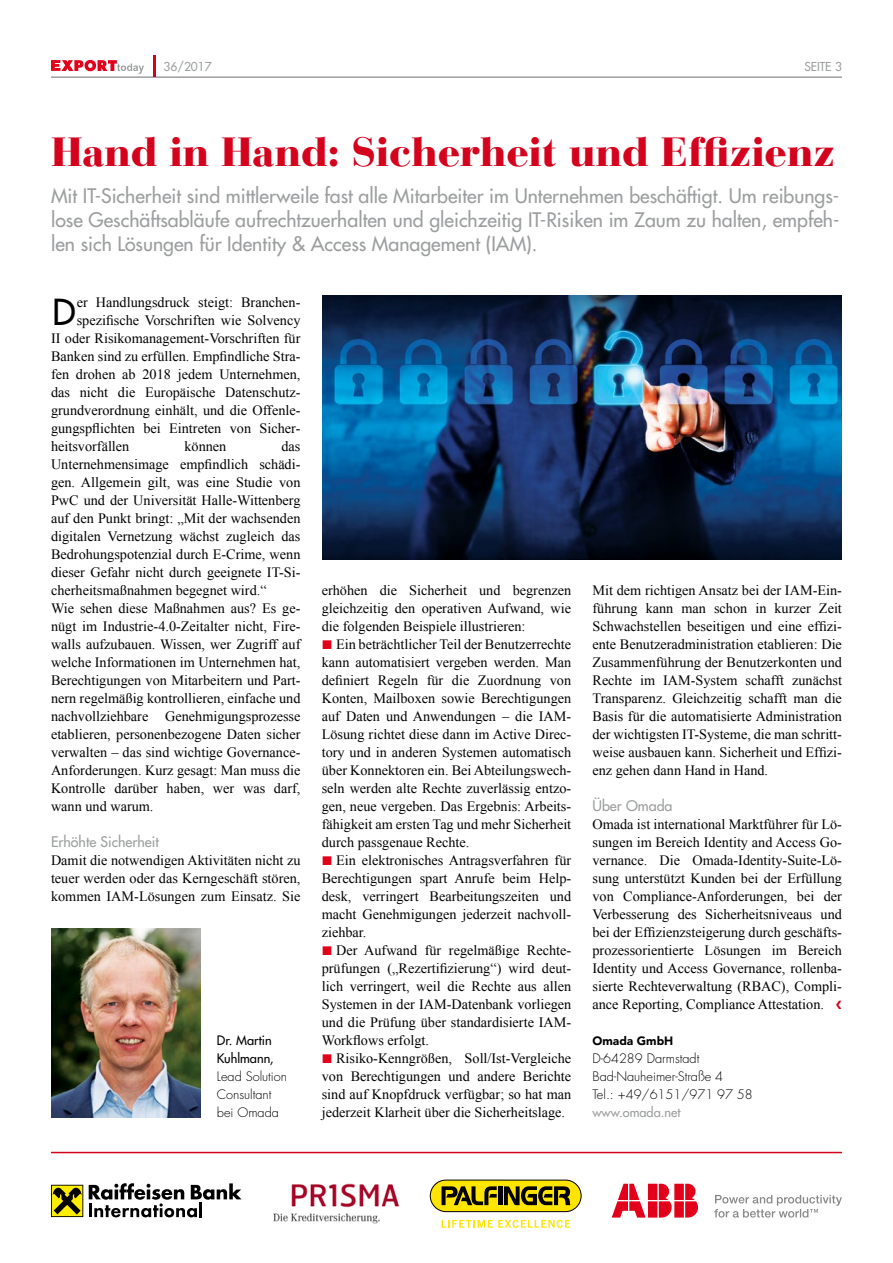
<style>
.page{position:relative;width:893px;height:1263px;background:#fff}
.page>*{position:absolute;margin:0;border:0;box-sizing:border-box;transform-origin:0 0}
.t1{font:900 40.5px "Bauer Bodoni Std";letter-spacing:-.01em;color:#d4021d}
.t2{font:500 34.95px "Futura Std";color:#000}
.t3{font:500 19.5px/24px "Futura Std";color:#9c9e9f;text-align:justify}
.t4{font:14.25px/18px "Times New Roman";color:#000;text-align:justify}
.t5{font:500 14.25px "Futura Std";color:#9c9e9f}
.t6{font:300 12.75px/18px "Futura Std";color:#000}
.t7{font:500 12.75px/18px "Futura Std";color:#000}
.t8{font:500 12.75px "Futura Std";color:#9c9e9f}
.t9{font:500 12px "Futura Std";color:#9c9e9f}
.t10{font:900 12px "Avenir LT Std";color:#000}
.s1{color:#d4021d}
</style>
<div class="page">
<hr style="left:51px;top:76px;width:791px;height:2px;background:#9c9e9f">
<hr style="left:153px;top:55px;width:2px;height:21px;background:#d4021d">
<svg style="left:51px;top:60px;width:93px;height:14px"></svg>
<hr style="left:51px;top:1152px;width:791px;height:1px;background:#d4021d">
<svg style="left:51px;top:1185px;width:32px;height:32px"></svg>
<div style="left:52px;top:1186px;width:30px;height:30px;background:#ffed00"></div>
<svg style="left:53px;top:1187px;width:28px;height:27px"></svg>
<svg style="left:89px;top:1183px;width:153px;height:34px"></svg>
<hr style="left:199px;top:1202px;width:3px;height:15px;background:#000">
<svg style="left:714px;top:1195px;width:128px;height:22px"></svg>
<svg style="left:612px;top:1184px;width:86px;height:33px"></svg>
<img style="left:273px;top:1183px;width:127px;height:41px">
<svg style="left:430px;top:1179px;width:152px;height:33px;background:#a79810"></svg>
<svg style="left:441px;top:1220px;width:129px;height:8px"></svg>
<img style="left:322px;top:296px;width:520px;height:263px">
<img style="left:51px;top:928px;width:150px;height:189px">
<p class="t9" style="left:164px;top:59px;width:50px">36/2017</p>
<p class="t9" style="left:804px;top:59px;width:39px">SEITE 3</p>
<h1 class="t1" style="left:51px;top:127px;width:786px">Hand in Hand: Sicherheit und Effizienz</h1>
<p class="t3" style="left:51px;top:183px;width:790px">Mit IT-Sicherheit sind mittlerweile fast alle Mitarbeiter im Unternehmen beschäftigt. Um reibungs&shy;lose Geschäftsabläufe aufrechtzuerhalten und gleichzeitig IT-Risiken im Zaum zu halten, empfeh&shy;len sich Lösungen für Identity &amp; Access Management (IAM).</p>
<h2 class="t2" style="left:52px;top:290px;width:25px">D</h2>
<p class="t4" style="left:77px;top:293px;width:225px">er Handlungsdruck steigt: Branchen-</p>
<p class="t4" style="left:77px;top:311px;width:225px">spezifische Vorschriften wie Solvency</p>
<p class="t4" style="left:51px;top:329px;width:251px">II oder Risikomanagement-Vorschriften für</p>
<p class="t4" style="left:51px;top:347px;width:251px">Banken sind zu erfüllen. Empfindliche Stra-</p>
<p class="t4" style="left:51px;top:365px;width:251px">fen drohen ab 2018 jedem Unternehmen,</p>
<p class="t4" style="left:51px;top:383px;width:251px">das nicht die Europäische Datenschutz-</p>
<p class="t4" style="left:51px;top:401px;width:251px">grundverordnung einhält, und die Offenle-</p>
<p class="t4" style="left:51px;top:419px;width:251px">gungspflichten bei Eintreten von Sicher-</p>
<p class="t4" style="left:51px;top:437px;width:80px">heitsvorfällen</p>
<p class="t4" style="left:184px;top:437px;width:43px">können</p>
<p class="t4" style="left:51px;top:437px;width:251px;text-align:left;text-indent:230px">das Unternehmensimage empfindlich schädi&shy;gen. Allgemein gilt, was eine Studie von PwC und der Universität Halle-Wittenberg auf den Punkt bringt: „Mit der wachsenden digitalen Vernetzung wächst zugleich das Bedrohungspotenzial durch E-Crime, wenn dieser Gefahr nicht durch geeignete IT-Si&shy;cherheitsmaßnahmen begegnet wird.“<br>Wie sehen diese Maßnahmen aus? Es ge&shy;nügt im Industrie-4.0-Zeitalter nicht, Fire&shy;walls aufzubauen. Wissen, wer Zugriff auf welche Informationen im Unternehmen hat, Berechtigungen von Mitarbeitern und Part&shy;nern regelmäßig kontrollieren, einfache und nachvollziehbare Genehmigungsprozesse etablieren, personenbezogene Daten sicher verwalten – das sind wichtige Governance-Anforderungen. Kurz gesagt: Man muss die Kontrolle darüber haben, wer was darf, wann und warum.</p>
<p class="t5" style="left:51px;top:833px;width:109px">Erhöhte Sicherheit</p>
<p class="t4" style="left:51px;top:851px;width:251px">Damit die notwendigen Aktivitäten nicht zu teuer werden oder das Kerngeschäft stören, kommen IAM-Lösungen zum Einsatz. Sie</p>
<p class="t7" style="left:217px;top:1032px;width:58px">Dr. Martin<br>Kuhlmann,</p>
<p class="t6" style="left:217px;top:1068px;width:72px">Lead Solution<br>Consultant bei Omada</p>
<p class="t4" style="left:322px;top:581px;width:251px">erhöhen die Sicherheit und begrenzen gleichzeitig den operativen Aufwand, wie die folgenden Beispiele illustrieren:</p>
<p class="t4" style="left:322px;top:635px;width:251px;text-indent:14px">Ein beträchtlicher Teil der Benutzerrechte kann automatisiert vergeben werden. Man definiert Regeln für die Zuordnung von Konten, Mailboxen sowie Berechtigungen auf Daten und Anwendungen – die IAM-Lösung richtet diese dann im Active Direc&shy;tory und in anderen Systemen automatisch über Konnektoren ein. Bei Abteilungswech&shy;seln werden alte Rechte zuverlässig entzo&shy;gen, neue vergeben. Das Ergebnis: Arbeits&shy;fähigkeit am ersten Tag und mehr Sicherheit durch passgenaue Rechte.</p>
<p class="t4" style="left:322px;top:851px;width:251px;text-indent:14px">Ein elektronisches Antragsverfahren für Berechtigungen spart Anrufe beim Help&shy;desk, verringert Bearbeitungszeiten und macht Genehmigungen jederzeit nachvoll&shy;ziehbar.</p>
<p class="t4" style="left:322px;top:941px;width:251px;text-indent:14px">Der Aufwand für regelmäßige Rechte&shy;prüfungen („Rezertifizierung“) wird deut&shy;lich verringert, weil die Rechte aus allen Systemen in der IAM-Datenbank vorliegen und die Prüfung über standardisierte IAM-Workflows erfolgt.</p>
<p class="t4" style="left:322px;top:1049px;width:251px;text-indent:14px">Risiko-Kenngrößen, Soll/Ist-Vergleiche von Berechtigungen und andere Berichte sind auf Knopfdruck verfügbar; so hat man jederzeit Klarheit über die Sicherheitslage.</p>
<p class="t4" style="left:592px;top:581px;width:251px">Mit dem richtigen Ansatz bei der IAM-Ein&shy;führung kann man schon in kurzer Zeit Schwachstellen beseitigen und eine effizi&shy;ente Benutzeradministration etablieren: Die Zusammenführung der Benutzerkonten und Rechte im IAM-System schafft zunächst Transparenz. Gleichzeitig schafft man die Basis für die automatisierte Administration der wichtigsten IT-Systeme, die man schritt&shy;weise ausbauen kann. Sicherheit und Effizi&shy;enz gehen dann Hand in Hand.</p>
<p class="t5" style="left:592px;top:797px;width:82px">Über Omada</p>
<p class="t4" style="left:592px;top:815px;width:251px">Omada ist international Marktführer für Lö&shy;sungen im Bereich Identity and Access Go&shy;vernance. Die Omada-Identity-Suite-Lö&shy;sung unterstützt Kunden bei der Erfüllung von Compliance-Anforderungen, bei der Verbesserung des Sicherheitsniveaus und bei der Effizienzsteigerung durch geschäfts&shy;prozessorientierte Lösungen im Bereich Identity und Access Governance, rollenba&shy;sierte Rechteverwaltung (RBAC), Compli&shy;ance Reporting, Compliance Attestation. <span class="s1">❮</span></p>
<p class="t10" style="left:592px;top:1034px;width:82px">Omada GmbH</p>
<p class="t6" style="left:592px;top:1050px;width:162px">D-64289 Darmstadt<br>Bad-Nauheimer-Straße 4<br>Tel.: +49/6151/971 97 58</p>
<p class="t8" style="left:592px;top:1104px;width:89px">www.omada.net</p>
</div>
